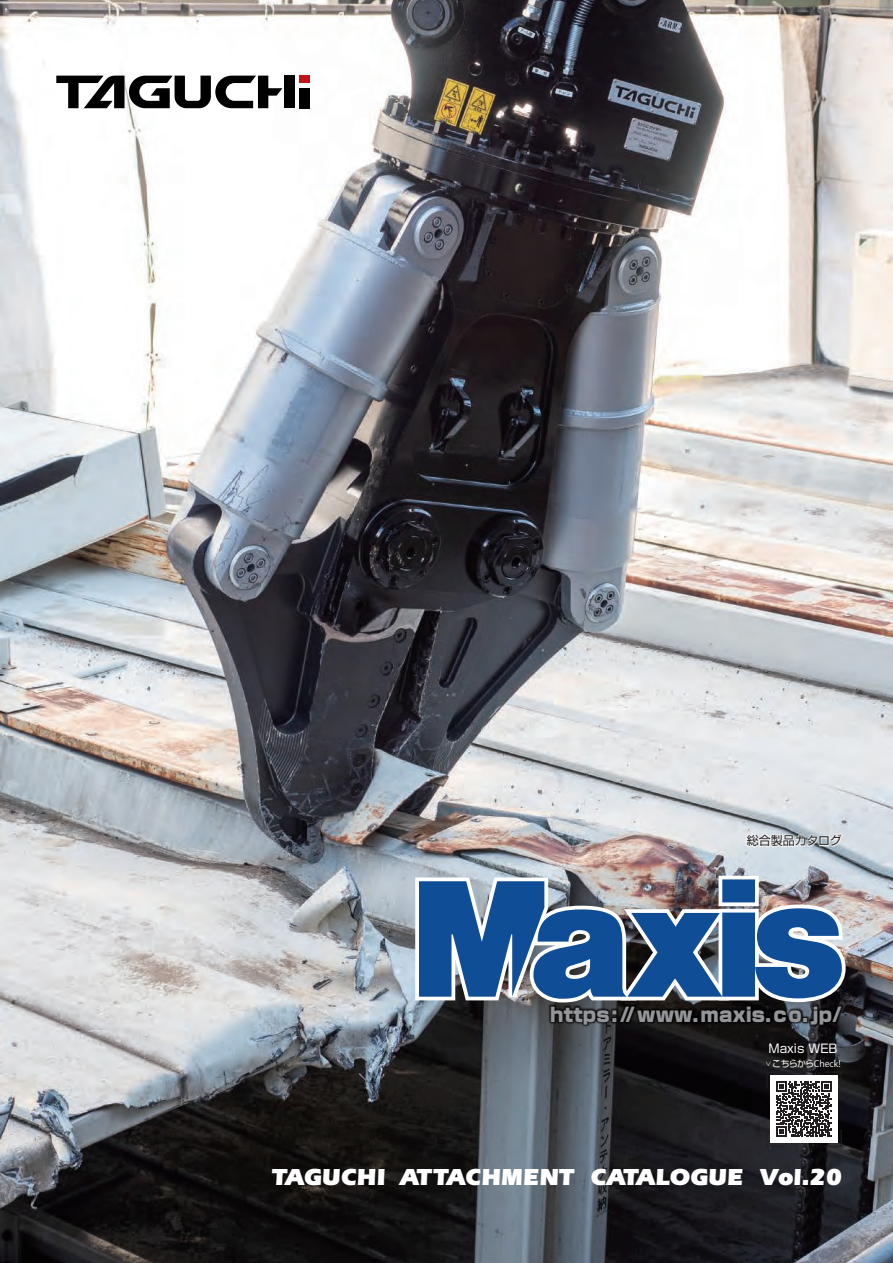
<style>
.page{position:relative;width:893px;height:1263px;background:#fff}
.page>*{position:absolute;margin:0;border:0;box-sizing:border-box;transform-origin:0 0}
.t1{font:900 24px "Itc Eras";color:#fff;scale:.95 1}
.t2{font:900 19.5px "Shin Go Pro";color:#939598}
.t3{font:12px "Shin Go Pro";color:#231f20}
.t4{font:11.85px "Shin Go Pro";color:#fff}
.t5{font:9px "Koz Go Pr 6 N";color:#fff}
.s1{font-size:6px}
.s2{font-family:"Shin Go Pro"}
</style>
<div class="page">
<img style="left:0;top:0;width:893px;height:1263px">
<img style="left:0;top:1135px;width:4px;height:121px">
<img style="left:0;top:1158px;width:2px;height:105px">
<img style="left:0;top:987px;width:2px;height:138px">
<img style="left:494px;top:949px;width:399px;height:132px">
<svg style="left:411px;top:872px;width:438px;height:167px;background:#486385"></svg>
<img style="left:692px;top:780px;width:201px;height:123px">
<svg style="left:767px;top:1072px;width:74px;height:74px"></svg>
<div style="left:299px;top:88px;width:11px;height:20px;background:#000"></div>
<div style="left:284px;top:76px;width:10px;height:32px;background:#000"></div>
<svg style="left:56px;top:76px;width:226px;height:32px"></svg>
<div style="left:299px;top:76px;width:11px;height:7px;background:#c4121a"></div>
<p class="t3" style="left:747px;top:831px;width:97px">総合製品カタログ</p>
<p class="t2" style="left:550px;top:999px;width:293px">https://www.maxis.co.jp/</p>
<p class="t4" style="left:768px;top:1039px;width:71px">Maxis WEB</p>
<p class="t5" style="left:766px;top:1058px;width:76px"><span class="s1">∨</span><span class="s2">こちらから</span>Check!</p>
<p class="t1" style="left:272px;top:1163px;width:601px">TAGUCHI ATTACHMENT CATALOGUE Vol.20</p>
</div>
